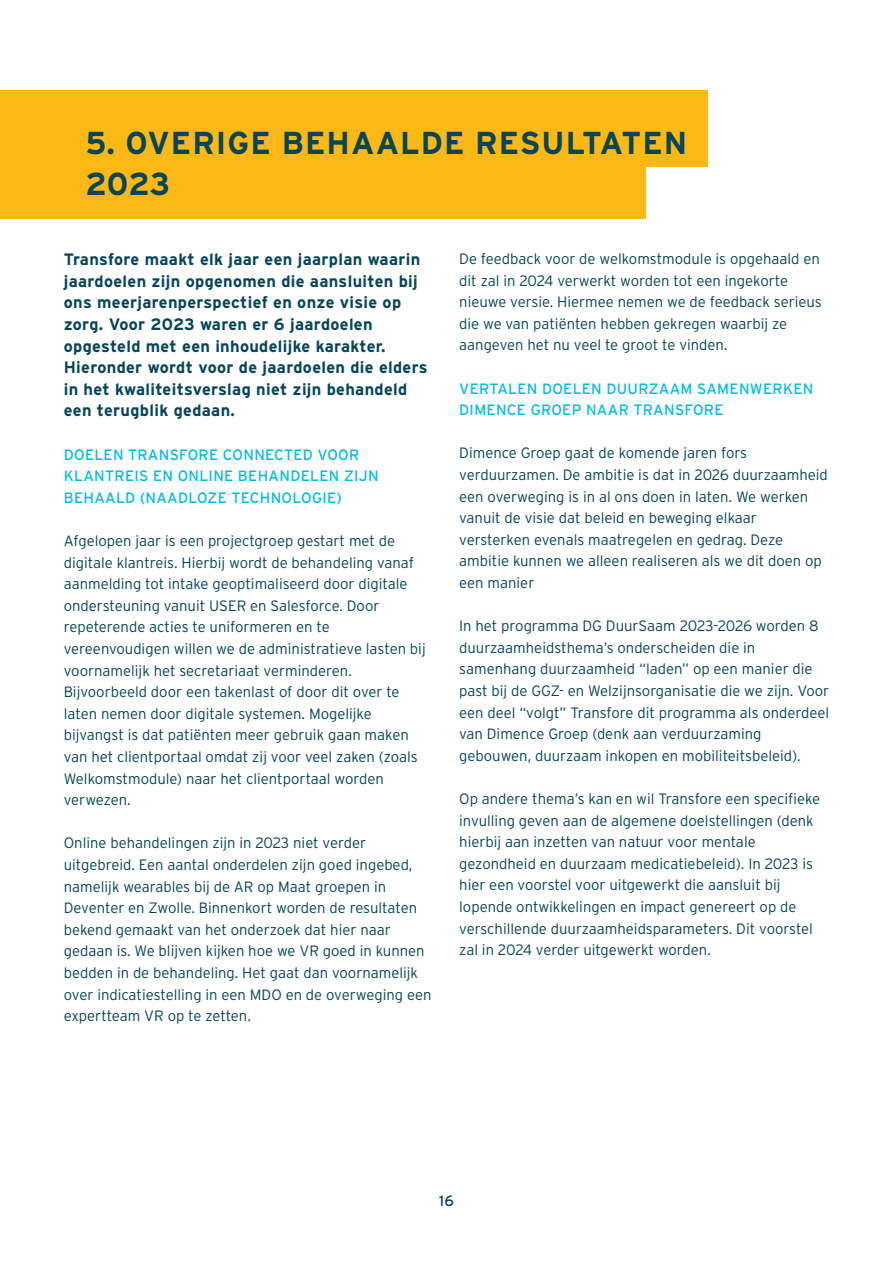
<style>
.page{position:relative;width:893px;height:1263px;background:#fff}
.page>*{position:absolute;margin:0;border:0;box-sizing:border-box;transform-origin:0 0}
.hoofdkop_interstate_regular_bold{font:700 31.65px/41.4px "Interstate";letter-spacing:.035em;color:#074559}
.iintro{font:700 16.5px/21.6px "Interstate";letter-spacing:.02em;color:#074559}
.tekst_basis{font:300 15px/21.6px "Interstate";color:#074559}
.lichtblauwe_ankeilers{font:15px/21.6px "Interstate";letter-spacing:.02em;color:#02bce7}
.titel_interstate_regular_bold{font:15px/21.6px "Interstate";letter-spacing:.02em;color:#02bce7}
.t1{font:15px "Interstate";color:#074559}
</style>
<div class="page">
<div style="left:0;top:90px;width:707px;height:128px;background:#fcb814"></div>
<div style="left:646px;top:168px;width:122px;height:65px;background:#fff"></div>
<p class="hoofdkop_interstate_regular_bold" style="left:85px;top:122px;width:603px">5. OVERIGE BEHAALDE RESULTATEN<br>2023</p>
<p class="iintro" style="left:64px;top:248px;width:365px">Transfore maakt elk jaar een jaarplan waarin jaardoelen zijn opgenomen die aansluiten bij ons meerjarenperspectief en onze visie op zorg. Voor 2023 waren er 6 jaardoelen opgesteld met een inhoudelijke karakter.<br>Hieronder wordt voor de jaardoelen die elders in het kwaliteitsverslag niet zijn behandeld een terugblik gedaan.</p>
<p class="lichtblauwe_ankeilers" style="left:64px;top:443px;width:316px">DOELEN TRANSFORE CONNECTED VOOR<br>KLANTREIS EN ONLINE BEHANDELEN ZIJN<br>BEHAALD (NAADLOZE TECHNOLOGIE)</p>
<p class="tekst_basis" style="left:64px;top:530px;width:363px">Afgelopen jaar is een projectgroep gestart met de digitale klantreis. Hierbij wordt de behandeling vanaf aanmelding tot intake geoptimaliseerd door digitale ondersteuning vanuit USER en Salesforce. Door repeterende acties te uniformeren en te vereenvoudigen willen we de administratieve lasten bij voornamelijk het secretariaat verminderen.<br>Bijvoorbeeld door een takenlast of door dit over te laten nemen door digitale systemen. Mogelijke bijvangst is dat patiënten meer gebruik gaan maken van het clientportaal omdat zij voor veel zaken (zoals Welkomstmodule) naar het clientportaal worden verwezen.</p>
<p class="tekst_basis" style="left:64px;top:832px;width:369px">Online behandelingen zijn in 2023 niet verder uitgebreid. Een aantal onderdelen zijn goed ingebed, namelijk wearables bij de AR op Maat groepen in Deventer en Zwolle. Binnenkort worden de resultaten bekend gemaakt van het onderzoek dat hier naar gedaan is. We blijven kijken hoe we VR goed in kunnen bedden in de behandeling. Het gaat dan voornamelijk over indicatiestelling in een MDO en de overweging een expertteam VR op te zetten.</p>
<p class="tekst_basis" style="left:459px;top:248px;width:364px">De feedback voor de welkomstmodule is opgehaald en dit zal in 2024 verwerkt worden tot een ingekorte nieuwe versie. Hiermee nemen we de feedback serieus die we van patiënten hebben gekregen waarbij ze aangeven het nu veel te groot te vinden.</p>
<p class="titel_interstate_regular_bold" style="left:459px;top:377px;width:356px">VERTALEN DOELEN DUURZAAM SAMENWERKEN<br>DIMENCE GROEP NAAR TRANSFORE</p>
<p class="tekst_basis" style="left:459px;top:442px;width:370px">Dimence Groep gaat de komende jaren fors verduurzamen. De ambitie is dat in 2026 duurzaamheid een overweging is in al ons doen in laten. We werken vanuit de visie dat beleid en beweging elkaar versterken evenals maatregelen en gedrag. Deze ambitie kunnen we alleen realiseren als we dit doen op een manier</p>
<p class="tekst_basis" style="left:459px;top:615px;width:371px">In het programma DG DuurSaam 2023-2026 worden 8 duurzaamheidsthema’s onderscheiden die in samenhang duurzaamheid “laden” op een manier die past bij de GGZ- en Welzijnsorganisatie die we zijn. Voor een deel “volgt” Transfore dit programma als onderdeel van Dimence Groep (denk aan verduurzaming gebouwen, duurzaam inkopen en mobiliteitsbeleid).</p>
<p class="tekst_basis" style="left:459px;top:788px;width:362px">Op andere thema’s kan en wil Transfore een specifieke invulling geven aan de algemene doelstellingen (denk hierbij aan inzetten van natuur voor mentale gezondheid en duurzaam medicatiebeleid). In 2023 is hier een voorstel voor uitgewerkt die aansluit bij lopende ontwikkelingen en impact genereert op de verschillende duurzaamheidsparameters. Dit voorstel zal in 2024 verder uitgewerkt worden.</p>
<p class="t1" style="left:439px;top:1192px;width:16px">16</p>
</div>
